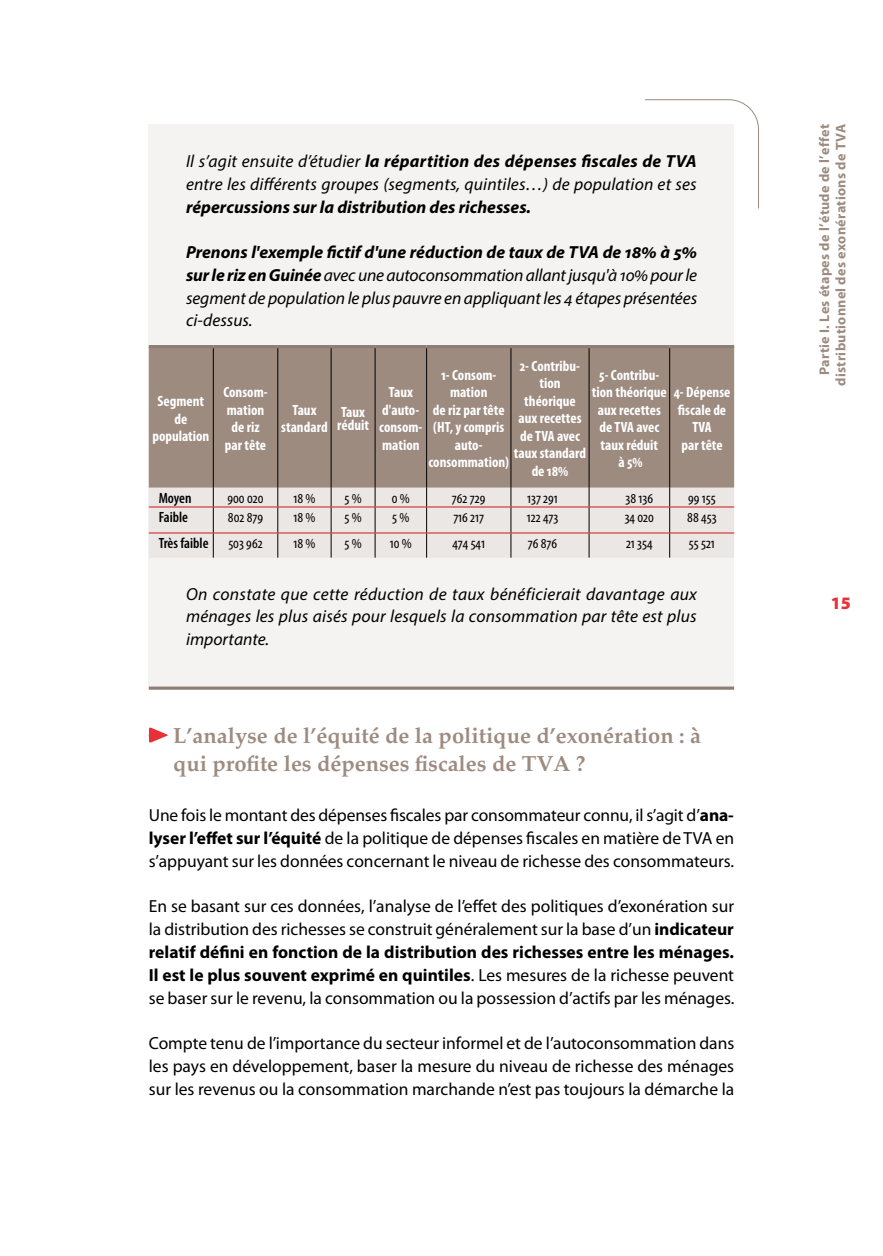
<style>
.page{position:relative;width:883px;height:1256px;background:#fff}
.page>*{position:absolute;margin:0;border:0;box-sizing:border-box;transform-origin:0 0}
.t1{font:700 21.88px/28px "Palatino";color:#9d8b80}
.t2{font:17.5px/22.8px "Myriad Pro";color:#000;text-align:justify}
.t3{font:italic 17.5px/22.8px "Myriad Pro";letter-spacing:.01em;color:#000;text-align:justify}
.t4{font:italic 700 17.5px "Myriad Pro";color:#000}
.t5{font:900 17.5px "Myriad Pro";color:#e73037}
.t6{font:700 condensed 14.88px/17.5px "Myriad Pro";color:#fff;text-align:center}
.t7{font:condensed 14.88px "Myriad Pro";color:#000}
.t8{font:600 condensed 14.88px "Myriad Pro";color:#000}
.t9{font:700 14px/16.6px "Myriad Pro";letter-spacing:.02em;color:#9d8b80;text-align:right}
.s1{font-weight:700}
</style>
<div class="page">
<div style="left:149px;top:124px;width:585px;height:564px;background:#f5f3f2"></div>
<hr style="left:149px;top:686px;width:585px;height:3px;background:#8d7d73">
<svg style="left:149px;top:727px;width:19px;height:15px"></svg>
<svg style="left:644px;top:99px;width:115px;height:110px"></svg>
<div style="left:149px;top:348px;width:585px;height:139px;background:#9d8b80"></div>
<svg style="left:149px;top:487px;width:585px;height:70px"></svg>
<hr style="left:213px;top:506px;width:65px;height:1px;background:#cd1719">
<hr style="left:278px;top:506px;width:53px;height:1px;background:#cd1719">
<hr style="left:331px;top:506px;width:44px;height:1px;background:#cd1719">
<hr style="left:375px;top:506px;width:52px;height:1px;background:#cd1719">
<hr style="left:427px;top:506px;width:84px;height:1px;background:#cd1719">
<hr style="left:511px;top:506px;width:78px;height:1px;background:#cd1719">
<hr style="left:589px;top:506px;width:81px;height:1px;background:#cd1719">
<hr style="left:670px;top:506px;width:64px;height:1px;background:#cd1719">
<hr style="left:213px;top:532px;width:65px;height:1px;background:#cd1719">
<hr style="left:278px;top:532px;width:53px;height:1px;background:#cd1719">
<hr style="left:331px;top:532px;width:44px;height:1px;background:#cd1719">
<hr style="left:375px;top:532px;width:52px;height:1px;background:#cd1719">
<hr style="left:427px;top:532px;width:84px;height:1px;background:#cd1719">
<hr style="left:511px;top:532px;width:78px;height:1px;background:#cd1719">
<hr style="left:589px;top:532px;width:81px;height:1px;background:#cd1719">
<hr style="left:670px;top:532px;width:64px;height:1px;background:#cd1719">
<hr style="left:149px;top:345px;width:64px;height:3px;background:#8d7d73">
<hr style="left:213px;top:345px;width:65px;height:3px;background:#8d7d73">
<hr style="left:278px;top:345px;width:53px;height:3px;background:#8d7d73">
<hr style="left:331px;top:345px;width:44px;height:3px;background:#8d7d73">
<hr style="left:375px;top:345px;width:52px;height:3px;background:#8d7d73">
<hr style="left:427px;top:345px;width:84px;height:3px;background:#8d7d73">
<hr style="left:511px;top:345px;width:78px;height:3px;background:#8d7d73">
<hr style="left:589px;top:345px;width:81px;height:3px;background:#8d7d73">
<hr style="left:670px;top:345px;width:64px;height:3px;background:#8d7d73">
<hr style="left:213px;top:348px;width:1px;height:139px;background:#000">
<hr style="left:277px;top:348px;width:1px;height:139px;background:#000">
<hr style="left:331px;top:348px;width:1px;height:139px;background:#000">
<hr style="left:375px;top:348px;width:1px;height:139px;background:#000">
<hr style="left:426px;top:348px;width:1px;height:139px;background:#000">
<hr style="left:511px;top:348px;width:1px;height:139px;background:#000">
<hr style="left:589px;top:348px;width:1px;height:139px;background:#000">
<hr style="left:669px;top:348px;width:1px;height:139px;background:#000">
<p class="t3" style="left:186px;top:149px;width:512px">Il s’agit ensuite d’étudier <span class="s1">la répartition des dépenses fiscales de TVA </span>entre les différents groupes (segments, quintiles…) de population et ses</p>
<p class="t4" style="left:186px;top:195px;width:346px">répercussions sur la distribution des richesses.</p>
<p class="t3" style="left:186px;top:240px;width:513px"><span class="s1">Prenons l'exemple fictif d'une réduction de taux de TVA de 18% à 5% sur le riz en Guinée</span> avec une autoconsommation allant jusqu'à 10% pour le segment de population le plus pauvre en appliquant les 4 étapes présentées ci-dessus.</p>
<p class="t6" style="left:152px;top:392px;width:59px">Segment de population</p>
<p class="t6" style="left:223px;top:383px;width:46px">Consom&shy;mation de riz par tête</p>
<p class="t6" style="left:281px;top:400px;width:48px">Taux standard</p>
<p class="t6" style="left:337px;top:406px;width:33px;line-height:12.2px;text-align:left">Taux réduit</p>
<p class="t6" style="left:428px;top:365px;width:82px">1- Consom&shy;mation<br>de riz par tête (HT, y compris auto&shy;consommation)</p>
<p class="t6" style="left:514px;top:357px;width:74px">2- Contribu&shy;tion théorique aux recettes de TVA avec taux standard de 18%</p>
<p class="t6" style="left:592px;top:365px;width:76px">5- Contribu&shy;tion théorique aux recettes de TVA avec taux réduit<br>à 5%</p>
<p class="t6" style="left:674px;top:383px;width:58px">4- Dépense fiscale de<br>TVA<br>par tête</p>
<p class="t6" style="left:379px;top:383px;width:45px">Taux d'auto&shy;consom&shy;mation</p>
<p class="t8" style="left:159px;top:488px;width:34px">Moyen</p>
<p class="t7" style="left:228px;top:488px;width:38px">900 020</p>
<p class="t7" style="left:293px;top:488px;width:24px">18 %</p>
<p class="t7" style="left:344px;top:488px;width:19px">5 %</p>
<p class="t7" style="left:392px;top:488px;width:20px">0 %</p>
<p class="t7" style="left:452px;top:488px;width:35px">762 729</p>
<p class="t7" style="left:527px;top:488px;width:32px">137 291</p>
<p class="t7" style="left:625px;top:488px;width:29px">38 136</p>
<p class="t7" style="left:688px;top:488px;width:29px">99 155</p>
<p class="t8" style="left:159px;top:507px;width:31px">Faible</p>
<p class="t7" style="left:228px;top:508px;width:37px">802 879</p>
<p class="t7" style="left:293px;top:508px;width:24px">18 %</p>
<p class="t7" style="left:344px;top:508px;width:19px">5 %</p>
<p class="t7" style="left:392px;top:508px;width:19px">5 %</p>
<p class="t7" style="left:453px;top:508px;width:32px">716 217</p>
<p class="t7" style="left:527px;top:508px;width:33px">122 473</p>
<p class="t7" style="left:625px;top:508px;width:31px">34 020</p>
<p class="t7" style="left:687px;top:508px;width:31px">88 453</p>
<p class="t8" style="left:159px;top:533px;width:51px">Très faible</p>
<p class="t7" style="left:228px;top:534px;width:36px">503 962</p>
<p class="t7" style="left:293px;top:534px;width:24px">18 %</p>
<p class="t7" style="left:344px;top:534px;width:19px">5 %</p>
<p class="t7" style="left:390px;top:534px;width:24px">10 %</p>
<p class="t7" style="left:452px;top:534px;width:34px">474 541</p>
<p class="t7" style="left:528px;top:534px;width:31px">76 876</p>
<p class="t7" style="left:626px;top:534px;width:28px">21 354</p>
<p class="t7" style="left:689px;top:534px;width:27px">55 521</p>
<p class="t3" style="left:186px;top:582px;width:512px">On constate que cette réduction de taux bénéficierait davantage aux ménages les plus aisés pour lesquels la consommation par tête est plus importante.</p>
<p class="t1" style="left:173px;top:720px;width:529px">L’analyse de l’équité de la politique d’exonération : à qui profite les dépenses fiscales de TVA ?</p>
<p class="t2" style="left:149px;top:803px;width:587px">Une fois le montant des dépenses fiscales par consommateur connu, il s’agit d’<span class="s1">ana&shy;lyser l’effet sur l’équité</span> de la politique de dépenses fiscales en matière de TVA en s’appuyant sur les données concernant le niveau de richesse des consommateurs.</p>
<p class="t2" style="left:149px;top:894px;width:587px">En se basant sur ces données, l’analyse de l’effet des politiques d’exonération sur la distribution des richesses se construit généralement sur la base d’un <span class="s1">indicateur relatif défini en fonction de la distribution des richesses entre les ménages.<br>Il est le plus souvent exprimé en quintiles</span>. Les mesures de la richesse peuvent se baser sur le revenu, la consommation ou la possession d’actifs par les ménages.</p>
<p class="t2" style="left:149px;top:1031px;width:587px">Compte tenu de l’importance du secteur informel et de l’autoconsommation dans les pays en développement, baser la mesure du niveau de richesse des ménages sur les revenus ou la consommation marchande n’est pas toujours la démarche la</p>
<p class="t9" style="left:816px;top:385px;width:263px;rotate:-90deg">Partie I. Les étapes de l’étude de l’effet distributionnel des exonérations de TVA</p>
<p class="t5" style="left:831px;top:591px;width:22px">15</p>
</div>
